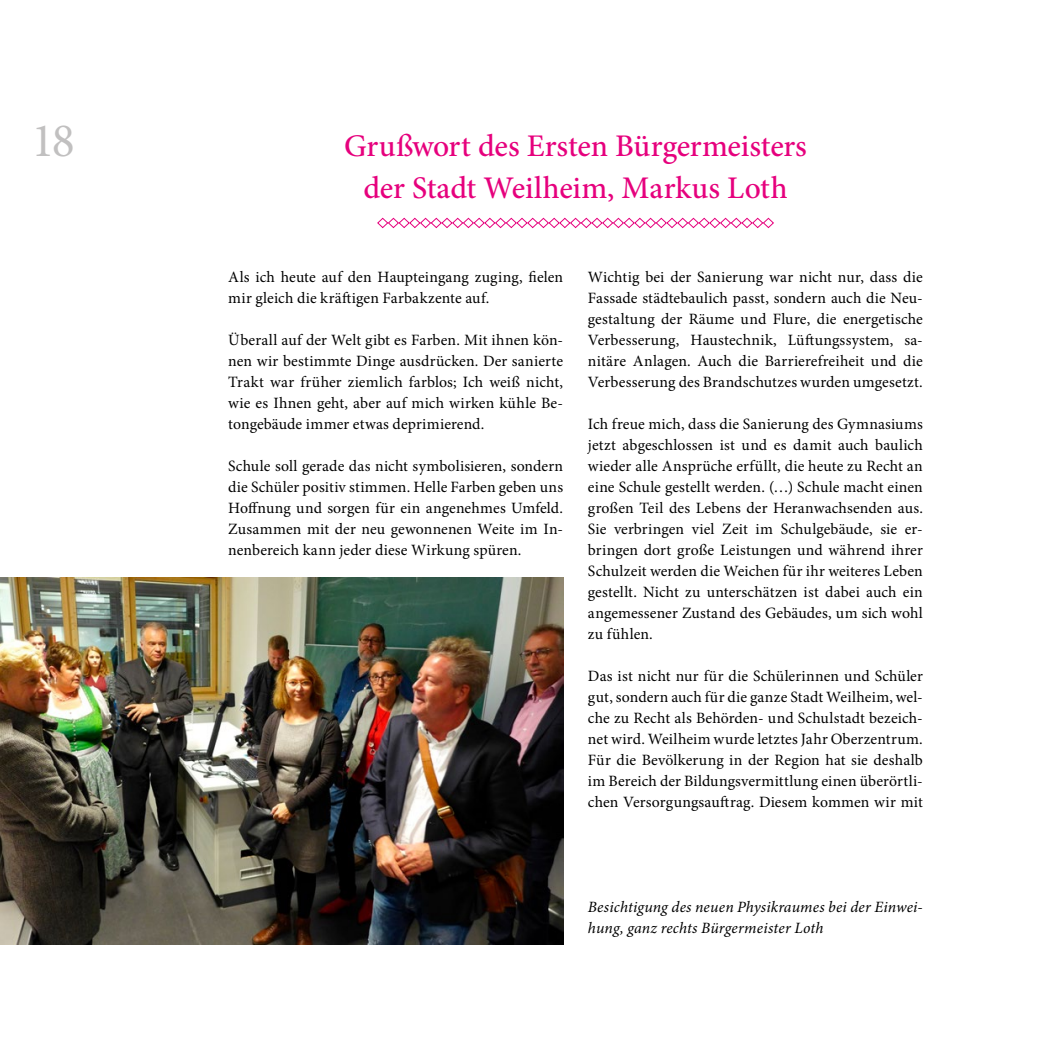
<style>
.page{position:relative;width:1042px;height:1042px;background:#fff}
.page>*{position:absolute;margin:0;border:0;box-sizing:border-box;transform-origin:0 0}
.t1{font:48.12px "Minion Pro";color:#c1c0c0}
.t2{font:500 31.5px/42px "Minion Pro";letter-spacing:-.005em;color:#e6007d;text-align:center}
.t3{font:15.75px/21px "Minion Pro";letter-spacing:.005em;color:#000;text-align:justify}
.t4{font:italic 15.75px/21px "Minion Pro";letter-spacing:.01em;color:#000}
</style>
<div class="page">
<svg style="left:377px;top:217px;width:397px;height:12px"></svg>
<img style="left:0;top:577px;width:563px;height:367px">
<h1 class="t1" style="left:31px;top:108px;width:45px">18</h1>
<h2 class="t2" style="left:344px;top:125px;width:464px">Grußwort des Ersten Bürgermeisters der Stadt Weilheim, Markus Loth</h2>
<p class="t3" style="left:228px;top:266px;width:336px">Als ich heute auf den Haupteingang zuging, fielen mir gleich die kräftigen Farbakzente auf.</p>
<p class="t3" style="left:228px;top:329px;width:336px">Überall auf der Welt gibt es Farben. Mit ihnen kön&shy;nen wir bestimmte Dinge ausdrücken. Der sanierte Trakt war früher ziemlich farblos; Ich weiß nicht, wie es Ihnen geht, aber auf mich wirken kühle Be&shy;tongebäude immer etwas deprimierend.</p>
<p class="t3" style="left:228px;top:455px;width:336px">Schule soll gerade das nicht symbolisieren, sondern die Schüler positiv stimmen. Helle Farben geben uns Hoffnung und sorgen für ein angenehmes Umfeld.<br>Zusammen mit der neu gewonnenen Weite im In&shy;nenbereich kann jeder diese Wirkung spüren.</p>
<p class="t3" style="left:588px;top:266px;width:336px">Wichtig bei der Sanierung war nicht nur, dass die Fassade städtebaulich passt, sondern auch die Neu&shy;gestaltung der Räume und Flure, die energetische Verbesserung, Haustechnik, Lüftungssystem, sa&shy;nitäre Anlagen. Auch die Barrierefreiheit und die Verbesserung des Brandschutzes wurden umgesetzt.</p>
<p class="t3" style="left:588px;top:413px;width:336px">Ich freue mich, dass die Sanierung des Gymnasiums jetzt abgeschlossen ist und es damit auch baulich wieder alle Ansprüche erfüllt, die heute zu Recht an eine Schule gestellt werden. (…) Schule macht einen großen Teil des Lebens der Heranwachsenden aus.<br>Sie verbringen viel Zeit im Schulgebäude, sie er&shy;bringen dort große Leistungen und während ihrer Schulzeit werden die Weichen für ihr weiteres Leben gestellt. Nicht zu unterschätzen ist dabei auch ein angemessener Zustand des Gebäudes, um sich wohl zu fühlen.</p>
<p class="t3" style="left:588px;top:665px;width:336px">Das ist nicht nur für die Schülerinnen und Schüler gut, sondern auch für die ganze Stadt Weilheim, wel&shy;che zu Recht als Behörden- und Schulstadt bezeich&shy;net wird. Weilheim wurde letztes Jahr Oberzentrum.<br>Für die Bevölkerung in der Region hat sie deshalb im Bereich der Bildungsvermittlung einen überörtli&shy;chen Versorgungsauftrag. Diesem kommen wir mit</p>
<p class="t4" style="left:588px;top:896px;width:336px">Besichtigung des neuen Physikraumes bei der Einwei&shy;hung, ganz rechts Bürgermeister Loth</p>
</div>
